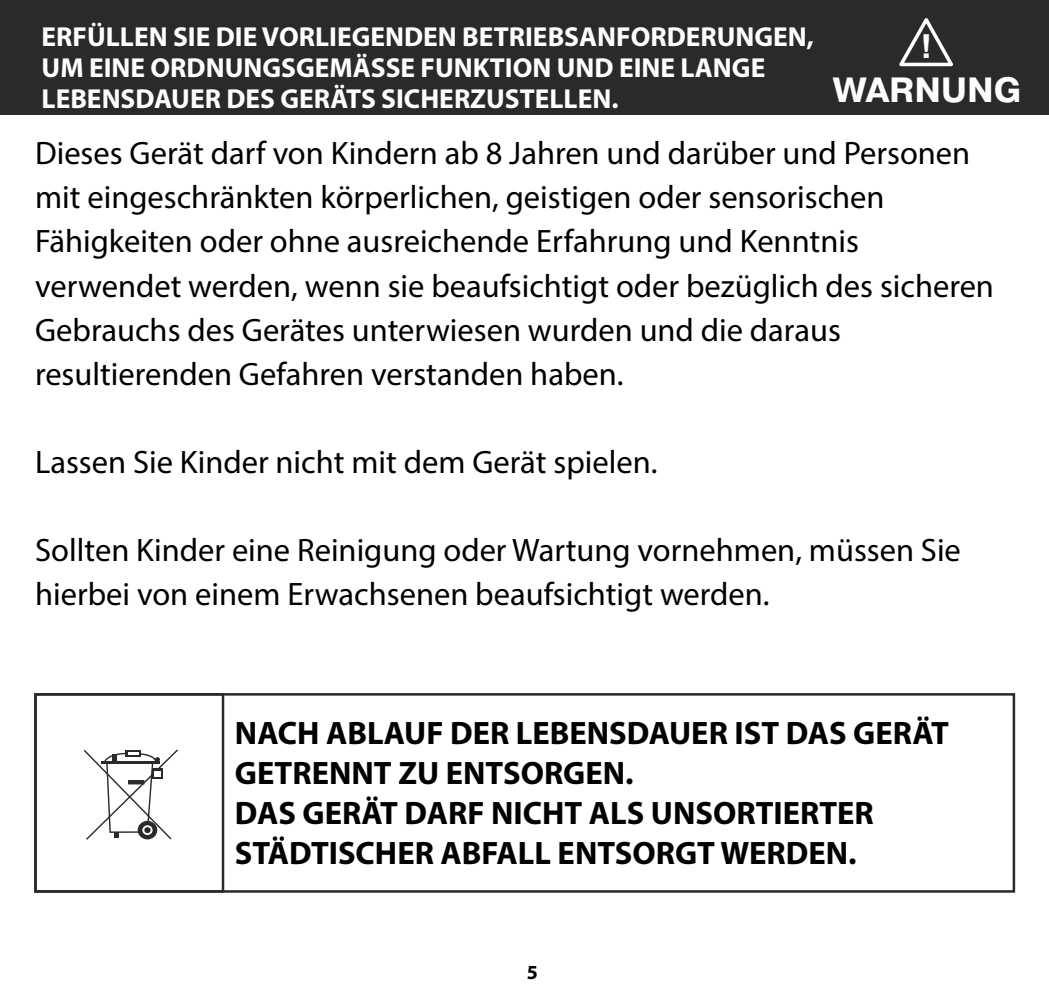
<style>
.page{position:relative;width:1049px;height:993px;background:#fff}
.page>*{position:absolute;margin:0;border:0;box-sizing:border-box;transform-origin:0 0}
.t1{font:700 35px "Pragmatica C";color:#fefefe}
.t2{font:700 33.25px "Arial";color:#fefefe;scale:1.08 1}
.t3{font:32.5px/44px "Myriad Pro";color:#000}
.t4{font:700 32.5px/40.2px "Myriad Pro";color:#000}
.t5{font:700 27.5px/30.8px "Myriad Pro";color:#fefefe}
.t6{font:700 20px "Myriad Pro";color:#000}
</style>
<div class="page">
<div style="left:34px;top:692px;width:981px;height:200px;border:3px solid #2b2a29"></div>
<div style="left:34px;top:692px;width:190px;height:200px;border:3px solid #2b2a29"></div>
<svg style="left:83px;top:749px;width:95px;height:91px"></svg>
<div style="left:0;top:0;width:1049px;height:115px;background:#2b2a29"></div>
<svg style="left:899px;top:18px;width:54px;height:49px"></svg>
<p class="t5" style="left:42px;top:24px;width:774px">ERFÜLLEN SIE DIE VORLIEGENDEN BETRIEBSANFORDERUNGEN,<br>UM EINE ORDNUNGSGEMÄSSE FUNKTION UND EINE LANGE<br>LEBENSDAUER DES GERÄTS SICHERZUSTELLEN.</p>
<p class="t2" style="left:920px;top:34px;width:13px">!</p>
<p class="t1" style="left:833px;top:70px;width:190px">WARNUNG</p>
<p class="t3" style="left:35px;top:134px;width:960px">Dieses Gerät darf von Kindern ab 8 Jahren und darüber und Personen mit eingeschränkten körperlichen, geistigen oder sensorischen Fähigkeiten oder ohne ausreichende Erfahrung und Kenntnis verwendet werden, wenn sie beaufsichtigt oder bezüglich des sicheren Gebrauchs des Gerätes unterwiesen wurden und die daraus resultierenden Gefahren verstanden haben.</p>
<p class="t3" style="left:35px;top:442px;width:624px">Lassen Sie Kinder nicht mit dem Gerät spielen.</p>
<p class="t3" style="left:35px;top:531px;width:927px">Sollten Kinder eine Reinigung oder Wartung vornehmen, müssen Sie hierbei von einem Erwachsenen beaufsichtigt werden.</p>
<p class="t4" style="left:235px;top:715px;width:715px">NACH ABLAUF DER LEBENSDAUER IST DAS GERÄT GETRENNT ZU ENTSORGEN.<br>DAS GERÄT DARF NICHT ALS UNSORTIERTER STÄDTISCHER ABFALL ENTSORGT WERDEN.</p>
<p class="t6" style="left:527px;top:963px;width:13px">5</p>
</div>
